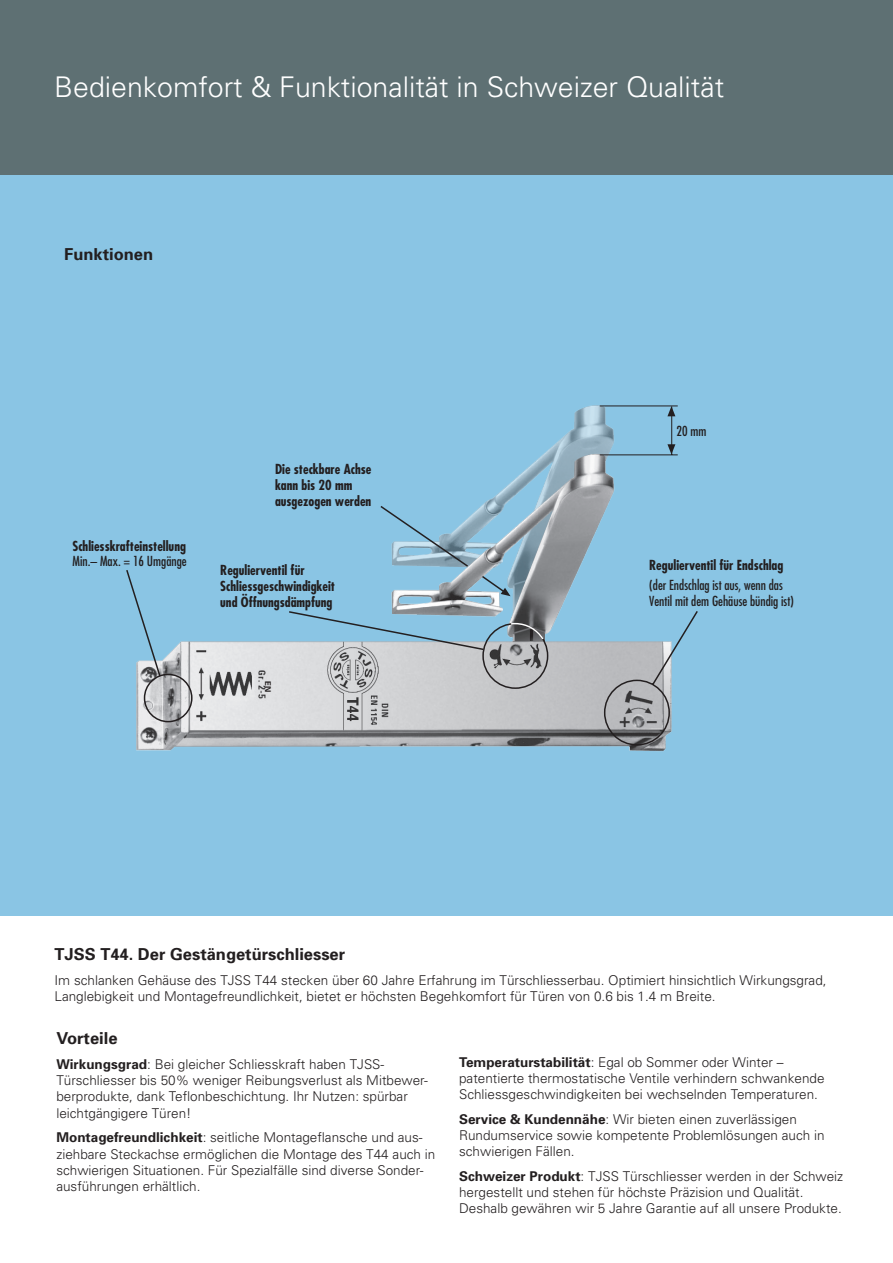
<style>
.page{position:relative;width:893px;height:1263px;background:#8ac5e4}
.page>*{position:absolute;margin:0;border:0;box-sizing:border-box;transform-origin:0 0}
.t1{font:300 28.5px "Univers";color:#fff}
.Fliesstext{font:700 16.5px "Univers";color:#231f20}
.Titel_Fliesstext{font:700 16.5px "Univers";color:#231f20}
.Fliesstext-2{font:300 13.5px/16.2px "Univers";color:#231f20}
.t2{font:700 condensed 13.5px/16.2px "Futura";color:#231f20}
.t3{font:condensed 13.5px/16.2px "Futura";color:#231f20}
.t4{font:700 7.95px "Univers";color:#231f20}
.s1{font-weight:700}
</style>
<div class="page">
<div style="left:0;top:916px;width:893px;height:347px;background:#fff"></div>
<div style="left:0;top:0;width:893px;height:174px;background:#5e7073"></div>
<img style="left:136px;top:405px;width:542px;height:346px">
<svg style="left:126px;top:568px;width:572px;height:178px"></svg>
<svg style="left:287px;top:504px;width:258px;height:147px"></svg>
<hr style="left:600px;top:405px;width:78px;height:1px;background:#231f20">
<hr style="left:600px;top:454px;width:78px;height:1px;background:#231f20">
<hr style="left:671px;top:407px;width:1px;height:48px;background:#231f20">
<svg style="left:667px;top:444px;width:8px;height:10px"></svg>
<svg style="left:667px;top:406px;width:8px;height:10px"></svg>
<p class="t1" style="left:54px;top:70px;width:671px">Bedienkomfort &amp; Funktionalität in Schweizer Qualität</p>
<p class="Titel_Fliesstext" style="left:64px;top:244px;width:90px">Funktionen</p>
<p class="t2" style="left:72px;top:538px;width:115px">Schliesskrafteinstellung</p>
<p class="t3" style="left:72px;top:553px;width:116px">Min.– Max. = 16 Umgänge</p>
<p class="t2" style="left:275px;top:460px;width:98px">Die steckbare Achse kann bis 20 mm ausgezogen werden</p>
<p class="t2" style="left:220px;top:562px;width:116px">Regulierventil für<br>Schliessgeschwindigkeit und Öffnungsdämpfung</p>
<p class="t4" style="left:273px;top:681px;width:13px;rotate:90deg">EN</p>
<p class="t3" style="left:676px;top:422px;width:31px">20 mm</p>
<p class="t2" style="left:649px;top:557px;width:136px">Regulierventil für Endschlag</p>
<p class="t3" style="left:649px;top:576px;width:146px">(der Endschlag ist aus, wenn das<br>Ventil mit dem Gehäuse bündig ist)</p>
<p class="Fliesstext" style="left:54px;top:944px;width:292px">TJSS T44. Der Gestängetürschliesser</p>
<p class="Fliesstext-2" style="left:54px;top:972px;width:773px">Im schlanken Gehäuse des TJSS T44 stecken über 60 Jahre Erfahrung im Türschliesserbau. Optimiert hinsichtlich Wirkungsgrad,<br>Langlebigkeit und Montagefreundlichkeit, bietet er höchsten Begehkomfort für Türen von 0.6 bis 1.4 m Breite.</p>
<p class="Fliesstext" style="left:56px;top:1028px;width:63px">Vorteile</p>
<p class="Fliesstext-2" style="left:56px;top:1056px;width:373px"><span class="s1">Wirkungsgrad</span>: Bei gleicher Schliesskraft haben TJSS-Türschliesser bis 50% weniger Reibungsverlust als Mitbewer&shy;berprodukte, dank Teflonbeschichtung. Ihr Nutzen: spürbar leichtgängigere Türen!</p>
<p class="Fliesstext-2" style="left:56px;top:1129px;width:380px"><span class="s1">Montagefreundlichkeit</span>: seitliche Montageflansche und aus&shy;ziehbare Steckachse ermöglichen die Montage des T44 auch in schwierigen Situationen. Für Spezialfälle sind diverse Sonder&shy;ausführungen erhältlich.</p>
<p class="Fliesstext-2" style="left:459px;top:1053px;width:367px"><span class="s1">Temperaturstabilität</span>: Egal ob Sommer oder Winter – patentierte thermostatische Ventile verhindern schwankende<br>Schliessgeschwindigkeiten bei wechselnden Temperaturen.</p>
<p class="Fliesstext-2" style="left:459px;top:1110px;width:367px"><span class="s1">Service &amp; Kundennähe</span>: Wir bieten einen zuverlässigen<br>Rundumservice sowie kompetente Problemlösungen auch in schwierigen Fällen.</p>
<p class="Fliesstext-2" style="left:459px;top:1167px;width:386px"><span class="s1">Schweizer Produkt</span>: TJSS Türschliesser werden in der Schweiz hergestellt und stehen für höchste Präzision und Qualität.<br>Deshalb gewähren wir 5 Jahre Garantie auf all unsere Produkte.</p>
</div>
